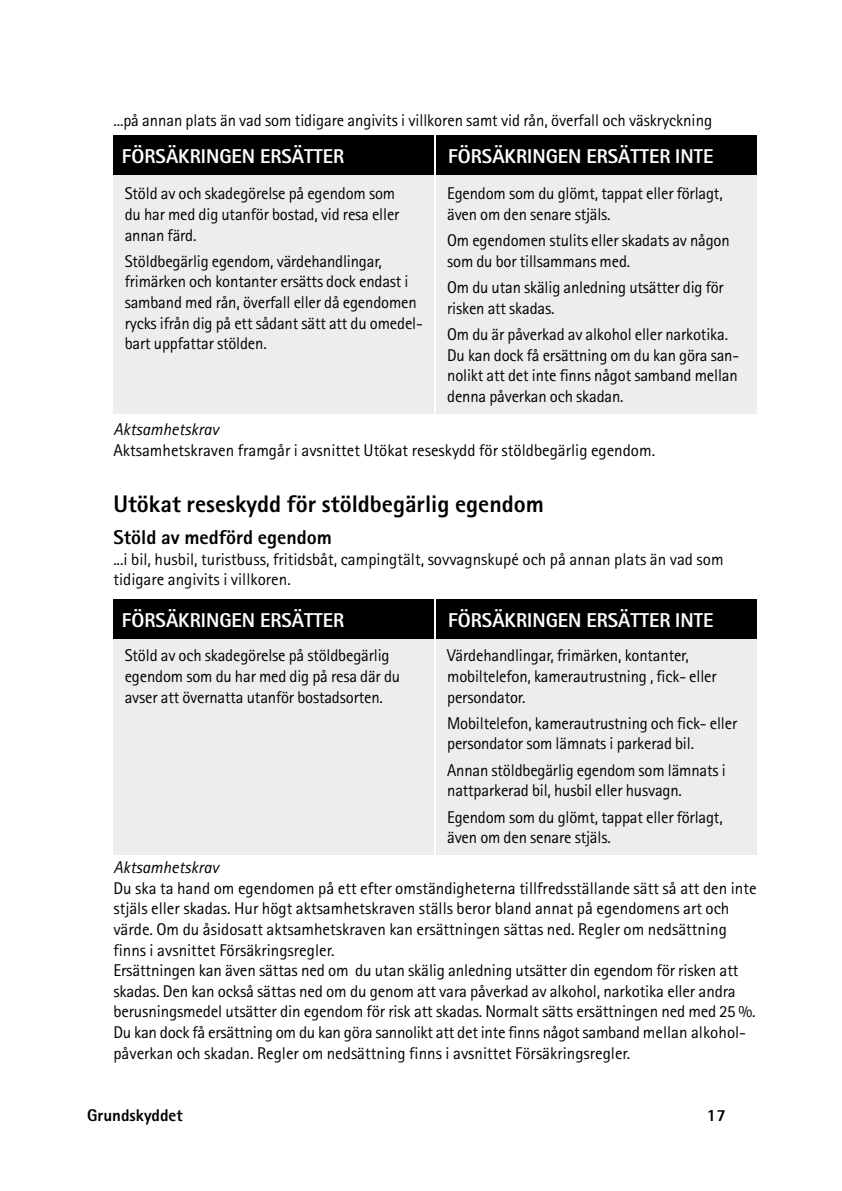
<style>
.page{position:relative;width:842px;height:1191px;background:#fff}
.page>*{position:absolute;margin:0;border:0;box-sizing:border-box;transform-origin:0 0}
.t1{font:800 24px "Rotis Sans Serif";color:#000}
.t2{font:800 20px "Rotis Sans Serif";color:#fff}
.t3{font:800 20px "Rotis Sans Serif";color:#000}
.t4{font:17px/20.6px "Rotis Sans Serif";letter-spacing:-.01em;color:#000}
.t5{font:italic 17px "Rotis Sans Serif";color:#000}
.t6{font:800 17px "Rotis Sans Serif";color:#000}
</style>
<div class="page">
<div style="left:113px;top:617px;width:321px;height:237px;background:#ededed"></div>
<div style="left:436px;top:617px;width:321px;height:237px;background:#ededed"></div>
<div style="left:436px;top:599px;width:321px;height:40px;background:#000"></div>
<div style="left:113px;top:599px;width:321px;height:40px;background:#000"></div>
<div style="left:113px;top:153px;width:321px;height:261px;background:#ededed"></div>
<div style="left:436px;top:153px;width:321px;height:261px;background:#ededed"></div>
<div style="left:436px;top:135px;width:321px;height:40px;background:#000"></div>
<div style="left:113px;top:135px;width:321px;height:40px;background:#000"></div>
<p class="t4" style="left:113px;top:110px;width:600px">...på annan plats än vad som tidigare angivits i villkoren samt vid rån, överfall och väskryckning</p>
<p class="t2" style="left:122px;top:143px;width:224px">FÖRSÄKRINGEN ERSÄTTER</p>
<p class="t2" style="left:448px;top:143px;width:267px">FÖRSÄKRINGEN ERSÄTTER INTE</p>
<p class="t4" style="left:125px;top:183px;width:276px">Stöld av och skadegörelse på egendom som du har med dig utanför bostad, vid resa eller annan färd.</p>
<p class="t4" style="left:125px;top:251px;width:300px">Stöldbegärlig egendom, värdehandlingar, frimärken och kontanter ersätts dock endast i samband med rån, överfall eller då egendomen rycks ifrån dig på ett sådant sätt att du omedel&shy;bart uppfattar stölden.</p>
<p class="t4" style="left:447px;top:183px;width:277px">Egendom som du glömt, tappat eller förlagt, även om den senare stjäls.</p>
<p class="t4" style="left:447px;top:230px;width:284px">Om egendomen stulits eller skadats av någon som du bor tillsammans med.</p>
<p class="t4" style="left:447px;top:277px;width:278px">Om du utan skälig anledning utsätter dig för risken att skadas.</p>
<p class="t4" style="left:447px;top:324px;width:294px">Om du är påverkad av alkohol eller narkotika.<br>Du kan dock få ersättning om du kan göra san&shy;nolikt att det inte finns något samband mellan denna påverkan och skadan.</p>
<p class="t5" style="left:113px;top:419px;width:107px">Aktsamhetskrav</p>
<p class="t4" style="left:113px;top:439px;width:543px">Aktsamhetskraven framgår i avsnittet Utökat reseskydd för stöldbegärlig egendom.</p>
<h1 class="t1" style="left:113px;top:488px;width:432px">Utökat reseskydd för stöldbegärlig egendom</h1>
<p class="t3" style="left:113px;top:524px;width:220px">Stöld av medförd egendom</p>
<p class="t4" style="left:113px;top:548px;width:612px">...i bil, husbil, turistbuss, fritidsbåt, campingtält, sovvagnskupé och på annan plats än vad som tidigare angivits i villkoren.</p>
<p class="t2" style="left:122px;top:607px;width:224px">FÖRSÄKRINGEN ERSÄTTER</p>
<p class="t2" style="left:448px;top:607px;width:267px">FÖRSÄKRINGEN ERSÄTTER INTE</p>
<p class="t4" style="left:125px;top:645px;width:277px">Stöld av och skadegörelse på stöldbegärlig egendom som du har med dig på resa där du avser att övernatta utanför bostadsorten.</p>
<p class="t4" style="left:447px;top:645px;width:271px">Värdehandlingar, frimärken, kontanter, mobiltelefon, kamerautrustning , fick- eller persondator.</p>
<p class="t4" style="left:447px;top:712px;width:292px">Mobiltelefon, kamerautrustning och fick- eller persondator som lämnats i parkerad bil.</p>
<p class="t4" style="left:447px;top:759px;width:280px">Annan stöldbegärlig egendom som lämnats i nattparkerad bil, husbil eller husvagn.</p>
<p class="t4" style="left:447px;top:806px;width:277px">Egendom som du glömt, tappat eller förlagt, även om den senare stjäls.</p>
<p class="t5" style="left:113px;top:857px;width:107px">Aktsamhetskrav</p>
<p class="t4" style="left:113px;top:877px;width:645px">Du ska ta hand om egendomen på ett efter omständigheterna tillfredsställande sätt så att den inte stjäls eller skadas. Hur högt aktsamhetskraven ställs beror bland annat på egendomens art och värde. Om du åsidosatt aktsamhetskraven kan ersättningen sättas ned. Regler om nedsättning finns i avsnittet Försäkringsregler.<br>Ersättningen kan även sättas ned om du utan skälig anledning utsätter din egendom för risken att skadas. Den kan också sättas ned om du genom att vara påverkad av alkohol, narkotika eller andra berusningsmedel utsätter din egendom för risk att skadas. Normalt sätts ersättningen ned med 25 %.<br>Du kan dock få ersättning om du kan göra sannolikt att det inte finns något samband mellan alkohol&shy;påverkan och skadan. Regler om nedsättning finns i avsnittet Försäkringsregler.</p>
<p class="t6" style="left:87px;top:1104px;width:97px">Grundskyddet</p>
<p class="t6" style="left:707px;top:1104px;width:20px">17</p>
</div>
